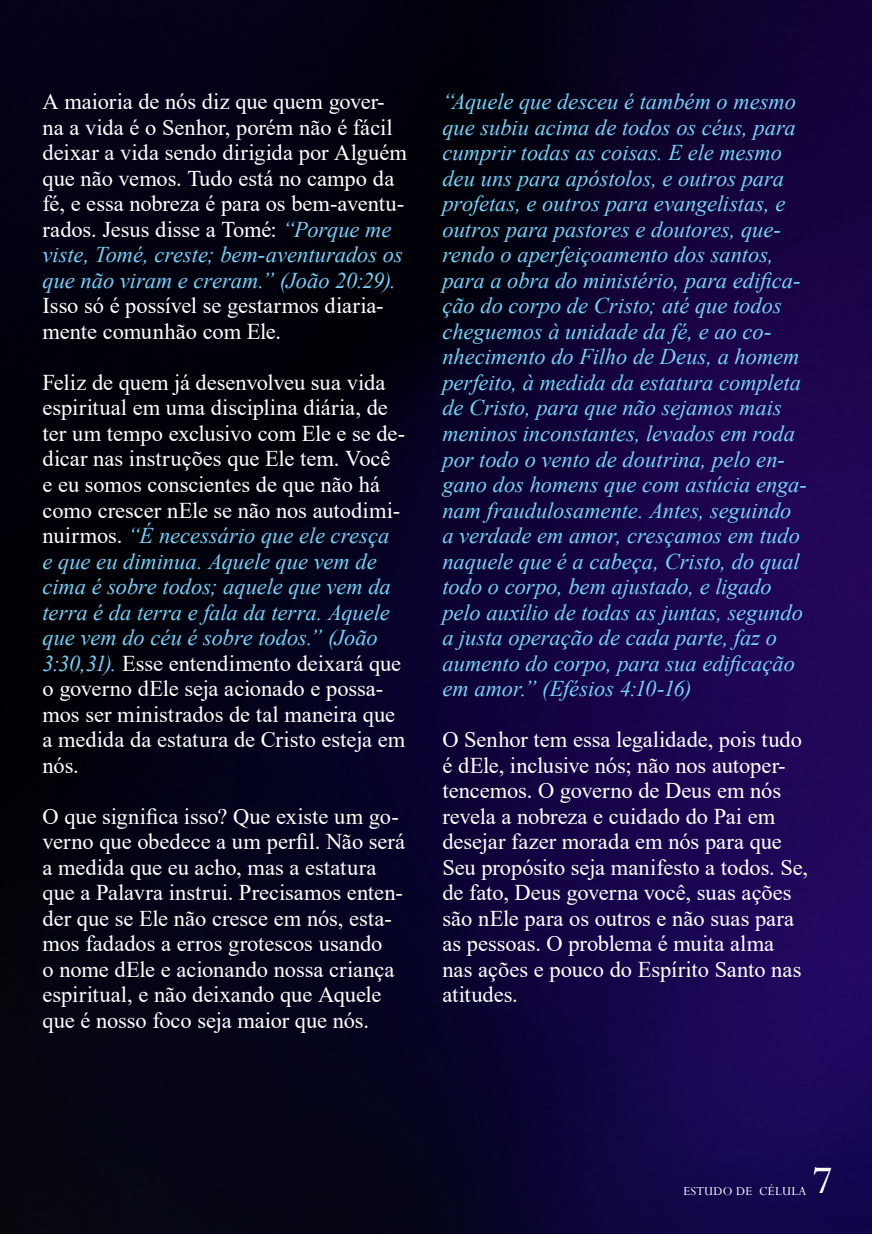
<style>
.page{position:relative;width:872px;height:1234px;background:#fff}
.page>*{position:absolute;margin:0;border:0;box-sizing:border-box;transform-origin:0 0}
.t1{font:43.5px "Perpetua";color:#fff}
.Texto{font:22.5px/25.5px "Times New Roman";letter-spacing:-.005em;color:#fff}
.Texto-2{font:italic 22.5px/25.5px "Times New Roman";color:#75d1f6}
.t2{font:13.5px "Perpetua";letter-spacing:.02em;color:#fff}
.s1{font-style:italic;color:#75d1f6}
</style>
<div class="page">
<img style="left:0;top:0;width:872px;height:1233px">
<p class="Texto" style="left:43px;top:88px;width:366px">A maioria de nós diz que quem gover&shy;na a vida é o Senhor, porém não é fácil deixar a vida sendo dirigida por Alguém que não vemos. Tudo está no campo da fé, e essa nobreza é para os bem-aventu&shy;rados. Jesus disse a Tomé: <span class="s1">“Porque me viste, Tomé, creste; bem-aventurados os que não viram e creram.” (João 20:29).<br></span>Isso só é possível se gestarmos diaria&shy;mente comunhão com Ele.</p>
<p class="Texto" style="left:43px;top:369px;width:364px">Feliz de quem já desenvolveu sua vida espiritual em uma disciplina diária, de ter um tempo exclusivo com Ele e se de&shy;dicar nas instruções que Ele tem. Você e eu somos conscientes de que não há como crescer nEle se não nos autodimi&shy;nuirmos. <span class="s1">“É necessário que ele cresça<br>e que eu diminua. Aquele que vem de cima é sobre todos; aquele que vem da terra é da terra e fala da terra. Aquele que vem do céu é sobre todos.” (João 3:30,31).</span> Esse entendimento deixará que o governo dEle seja acionado e possa&shy;mos ser ministrados de tal maneira que a medida da estatura de Cristo esteja em nós.</p>
<p class="Texto" style="left:43px;top:802px;width:364px">O que significa isso? Que existe um go&shy;verno que obedece a um perfil. Não será a medida que eu acho, mas a estatura que a Palavra instrui. Precisamos enten&shy;der que se Ele não cresce em nós, esta&shy;mos fadados a erros grotescos usando<br>o nome dEle e acionando nossa criança espiritual, e não deixando que Aquele que é nosso foco seja maior que nós.</p>
<p class="Texto-2" style="left:442px;top:88px;width:366px">“Aquele que desceu é também o mesmo que subiu acima de todos os céus, para cumprir todas as coisas. E ele mesmo deu uns para apóstolos, e outros para profetas, e outros para evangelistas, e outros para pastores e doutores, que&shy;rendo o aperfeiçoamento dos santos, para a obra do ministério, para edifica&shy;ção do corpo de Cristo; até que todos cheguemos à unidade da fé, e ao co&shy;nhecimento do Filho de Deus, a homem perfeito, à medida da estatura completa de Cristo, para que não sejamos mais meninos inconstantes, levados em roda por todo o vento de doutrina, pelo en&shy;gano dos homens que com astúcia enga&shy;nam fraudulosamente. Antes, seguindo a verdade em amor, cresçamos em tudo naquele que é a cabeça, Cristo, do qual todo o corpo, bem ajustado, e ligado pelo auxílio de todas as juntas, segundo a justa operação de cada parte, faz o aumento do corpo, para sua edificação em amor.” (Efésios 4:10-16)</p>
<p class="Texto" style="left:442px;top:726px;width:367px">O Senhor tem essa legalidade, pois tudo é dEle, inclusive nós; não nos autoper&shy;tencemos. O governo de Deus em nós revela a nobreza e cuidado do Pai em desejar fazer morada em nós para que Seu propósito seja manifesto a todos. Se, de fato, Deus governa você, suas ações são nEle para os outros e não suas para as pessoas. O problema é muita alma nas ações e pouco do Espírito Santo nas atitudes.</p>
<p class="t1" style="left:812px;top:1152px;width:21px">7</p>
<p class="t2" style="left:683px;top:1182px;width:124px">ESTUDO DE CÉLULA</p>
</div>
